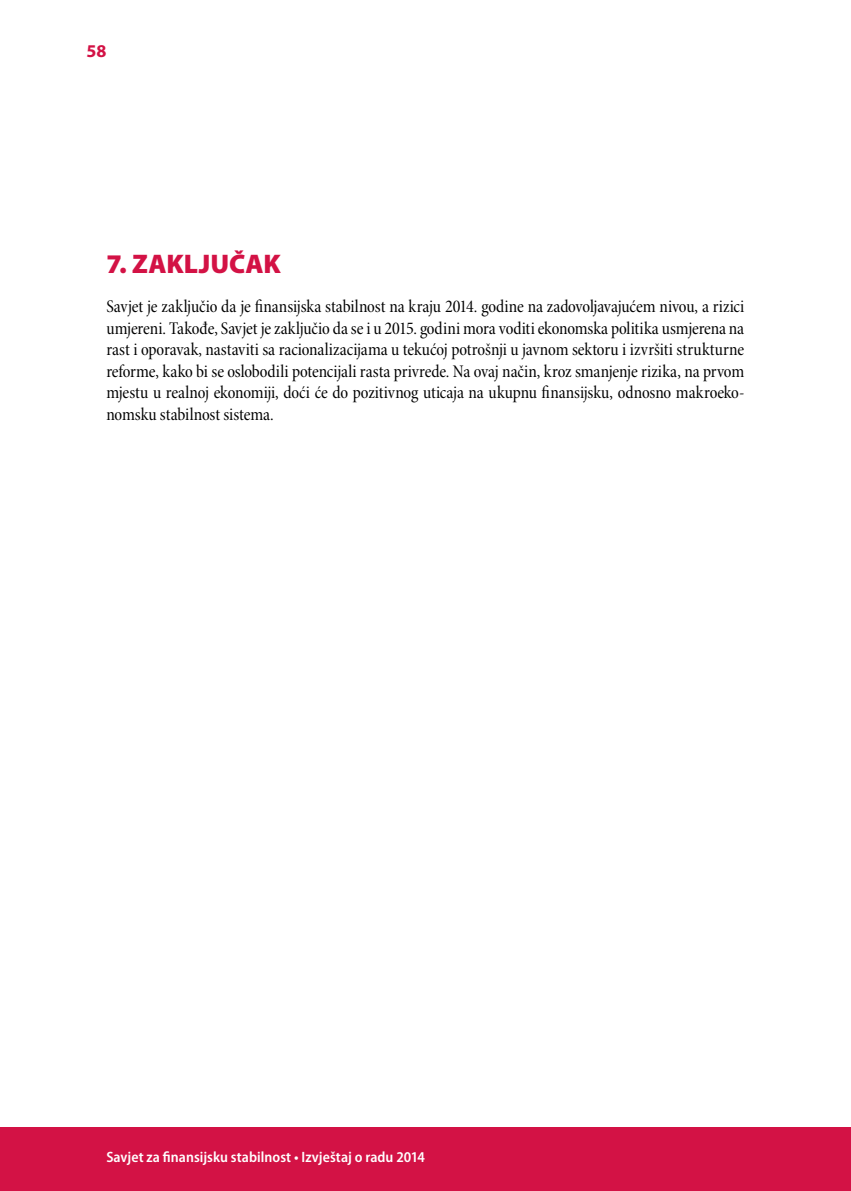
<style>
.page{position:relative;width:851px;height:1191px;background:#fff}
.page>*{position:absolute;margin:0;border:0;box-sizing:border-box;transform-origin:0 0}
.t1{font:900 27px "Myriad Pro";color:#d31245}
.t2{font:18px/21.6px "Minion Pro Cn Subh";letter-spacing:-.005em;color:#000;text-align:justify}
.t3{font:700 18px "Myriad Pro";color:#d31245}
.t4{font:600 semi-condensed 15px "Myriad Pro";color:#fff}
</style>
<div class="page">
<div style="left:0;top:1127px;width:850px;height:64px;background:#d31245"></div>
<p class="t3" style="left:86px;top:40px;width:21px">58</p>
<h1 class="t1" style="left:106px;top:249px;width:176px">7. ZAKLJUČAK</h1>
<p class="t2" style="left:106px;top:296px;width:639px">Savjet je zaključio da je finansijska stabilnost na kraju 2014. godine na zadovoljavajućem nivou, a rizici umjereni. Takođe, Savjet je zaključio da se i u 2015. godini mora voditi ekonomska politika usmjerena na rast i oporavak, nastaviti sa racionalizacijama u tekućoj potrošnji u javnom sektoru i izvršiti strukturne reforme, kako bi se oslobodili potencijali rasta privrede. Na ovaj način, kroz smanjenje rizika, na prvom mjestu u realnoj ekonomiji, doći će do pozitivnog uticaja na ukupnu finansijsku, odnosno makroeko&shy;nomsku stabilnost sistema.</p>
<p class="t4" style="left:106px;top:1149px;width:320px">Savjet za finansijsku stabilnost • Izvještaj o radu 2014</p>
</div>
